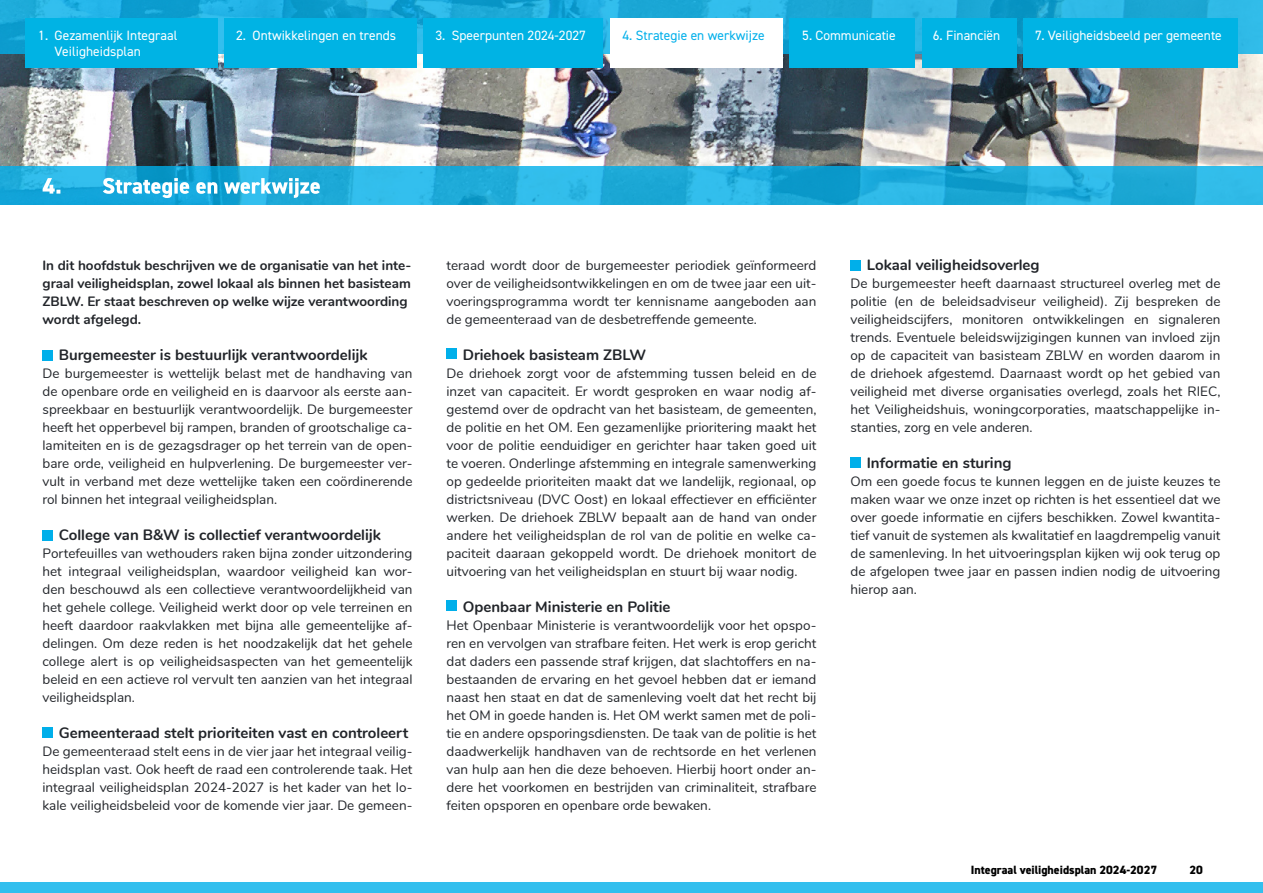
<style>
.page{position:relative;width:1263px;height:893px;background:#fff}
.page>*{position:absolute;margin:0;border:0;box-sizing:border-box;transform-origin:0 0}
.Titel_H3{font:700 15px "Nunito";color:#212429}
.Alinea_stijl{font:13.5px/18px "Nunito";color:#212429;text-align:justify}
.Alineastijl_bold{font:700 13.5px/18px "Nunito";color:#212429}
.t1{font:13.5px "DIN2014";color:#fff}
.t2{font:13.5px "DIN2014";color:#00afea}
.t3{font:800 12px "DIN2014";color:#000}
</style>
<div class="page">
<div style="left:0;top:882px;width:1263px;height:11px;background:#33bfee"></div>
<img style="left:0;top:54px;width:1263px;height:112px">
<svg style="left:0;top:166px;width:1263px;height:38px;background:#21aedd"></svg>
<svg style="left:43px;top:178px;width:277px;height:20px"></svg>
<div style="left:43px;top:350px;width:10px;height:10px;background:#00afea"></div>
<div style="left:43px;top:530px;width:10px;height:10px;background:#00afea"></div>
<div style="left:43px;top:727px;width:10px;height:11px;background:#00afea"></div>
<div style="left:446px;top:349px;width:11px;height:10px;background:#00afea"></div>
<div style="left:446px;top:601px;width:11px;height:10px;background:#00afea"></div>
<div style="left:850px;top:260px;width:11px;height:11px;background:#00afea"></div>
<div style="left:850px;top:457px;width:11px;height:11px;background:#00afea"></div>
<svg style="left:0;top:0;width:1263px;height:54px;background:#1facdb"></svg>
<div style="left:610px;top:18px;width:172px;height:50px;background:#fff"></div>
<div style="left:789px;top:18px;width:126px;height:50px;background:#00b3e4"></div>
<div style="left:1023px;top:18px;width:215px;height:50px;background:#00b3e4"></div>
<div style="left:922px;top:18px;width:94px;height:50px;background:#00b3e4"></div>
<div style="left:25px;top:18px;width:193px;height:50px;background:#00b3e4"></div>
<div style="left:225px;top:18px;width:192px;height:50px;background:#00b3e4"></div>
<div style="left:424px;top:18px;width:179px;height:50px;background:#00b3e4"></div>
<p class="t1" style="left:38px;top:27px;width:11px">1.</p>
<p class="t1" style="left:236px;top:27px;width:161px">2. Ontwikkelingen en trends</p>
<p class="t1" style="left:435px;top:27px;width:152px">3. Speerpunten 2024-2027</p>
<p class="t1" style="left:55px;top:27px;width:124px">Gezamenlijk Integraal</p>
<p class="t2" style="left:622px;top:27px;width:144px">4. Strategie en werkwijze</p>
<p class="t1" style="left:802px;top:27px;width:95px">5. Communicatie</p>
<p class="t1" style="left:933px;top:27px;width:69px">6. Financiën</p>
<p class="t1" style="left:1035px;top:27px;width:188px">7. Veiligheidsbeeld per gemeente</p>
<p class="t1" style="left:55px;top:43px;width:88px">Veiligheidsplan</p>
<p class="Alineastijl_bold" style="left:43px;top:256px;width:370px">In dit hoofdstuk beschrijven we de organisatie van het inte&shy;graal veiligheidsplan, zowel lokaal als binnen het basisteam ZBLW. Er staat beschreven op welke wijze verantwoording wordt afgelegd.</p>
<p class="Titel_H3" style="left:59px;top:344px;width:310px">Burgemeester is bestuurlijk verantwoordelijk</p>
<p class="Alinea_stijl" style="left:43px;top:364px;width:371px">De burgemeester is wettelijk belast met de handhaving van de openbare orde en veiligheid en is daarvoor als eerste aan&shy;spreekbaar en bestuurlijk verantwoordelijk. De burgemeester heeft het opperbevel bij rampen, branden of grootschalige ca&shy;lamiteiten en is de gezagsdrager op het terrein van de open&shy;bare orde, veiligheid en hulpverlening. De burgemeester ver&shy;vult in verband met deze wettelijke taken een coördinerende rol binnen het integraal veiligheidsplan.</p>
<p class="Titel_H3" style="left:59px;top:524px;width:323px">College van B&amp;W is collectief verantwoordelijk</p>
<p class="Alinea_stijl" style="left:43px;top:544px;width:371px">Portefeuilles van wethouders raken bijna zonder uitzondering het integraal veiligheidsplan, waardoor veiligheid kan wor&shy;den beschouwd als een collectieve verantwoordelijkheid van het gehele college. Veiligheid werkt door op vele terreinen en heeft daardoor raakvlakken met bijna alle gemeentelijke af&shy;delingen. Om deze reden is het noodzakelijk dat het gehele college alert is op veiligheidsaspecten van het gemeentelijk beleid en een actieve rol vervult ten aanzien van het integraal veiligheidsplan.</p>
<p class="Titel_H3" style="left:59px;top:722px;width:351px">Gemeenteraad stelt prioriteiten vast en controleert</p>
<p class="Alinea_stijl" style="left:43px;top:742px;width:371px">De gemeenteraad stelt eens in de vier jaar het integraal veilig&shy;heidsplan vast. Ook heeft de raad een controlerende taak. Het integraal veiligheidsplan 2024-2027 is het kader van het lo&shy;kale veiligheidsbeleid voor de komende vier jaar. De gemeen-</p>
<p class="Alinea_stijl" style="left:446px;top:256px;width:371px">teraad wordt door de burgemeester periodiek geïnformeerd over de veiligheidsontwikkelingen en om de twee jaar een uit&shy;voeringsprogramma wordt ter kennisname aangeboden aan de gemeenteraad van de desbetreffende gemeente.</p>
<p class="Titel_H3" style="left:463px;top:344px;width:185px">Driehoek basisteam ZBLW</p>
<p class="Alinea_stijl" style="left:446px;top:364px;width:371px">De driehoek zorgt voor de afstemming tussen beleid en de inzet van capaciteit. Er wordt gesproken en waar nodig af&shy;gestemd over de opdracht van het basisteam, de gemeenten, de politie en het OM. Een gezamenlijke prioritering maakt het voor de politie eenduidiger en gerichter haar taken goed uit te voeren. Onderlinge afstemming en integrale samenwerking op gedeelde prioriteiten maakt dat we landelijk, regionaal, op districtsniveau (DVC Oost) en lokaal effectiever en efficiënter werken. De driehoek ZBLW bepaalt aan de hand van onder andere het veiligheidsplan de rol van de politie en welke ca&shy;paciteit daaraan gekoppeld wordt. De driehoek monitort de uitvoering van het veiligheidsplan en stuurt bij waar nodig.</p>
<p class="Titel_H3" style="left:463px;top:596px;width:209px">Openbaar Ministerie en Politie</p>
<p class="Alinea_stijl" style="left:446px;top:616px;width:371px">Het Openbaar Ministerie is verantwoordelijk voor het opspo&shy;ren en vervolgen van strafbare feiten. Het werk is erop gericht dat daders een passende straf krijgen, dat slachtoffers en na&shy;bestaanden de ervaring en het gevoel hebben dat er iemand naast hen staat en dat de samenleving voelt dat het recht bij het OM in goede handen is. Het OM werkt samen met de poli&shy;tie en andere opsporingsdiensten. De taak van de politie is het daadwerkelijk handhaven van de rechtsorde en het verlenen van hulp aan hen die deze behoeven. Hierbij hoort onder an&shy;dere het voorkomen en bestrijden van criminaliteit, strafbare feiten opsporen en openbare orde bewaken.</p>
<p class="Titel_H3" style="left:867px;top:254px;width:174px">Lokaal veiligheidsoverleg</p>
<p class="Alinea_stijl" style="left:850px;top:274px;width:371px">De burgemeester heeft daarnaast structureel overleg met de politie (en de beleidsadviseur veiligheid). Zij bespreken de veiligheidscijfers, monitoren ontwikkelingen en signaleren trends. Eventuele beleidswijzigingen kunnen van invloed zijn op de capaciteit van basisteam ZBLW en worden daarom in de driehoek afgestemd. Daarnaast wordt op het gebied van veiligheid met diverse organisaties overlegd, zoals het RIEC, het Veiligheidshuis, woningcorporaties, maatschappelijke in&shy;stanties, zorg en vele anderen.</p>
<p class="Titel_H3" style="left:867px;top:452px;width:146px">Informatie en sturing</p>
<p class="Alinea_stijl" style="left:850px;top:472px;width:371px">Om een goede focus te kunnen leggen en de juiste keuzes te maken waar we onze inzet op richten is het essentieel dat we over goede informatie en cijfers beschikken. Zowel kwantita&shy;tief vanuit de systemen als kwalitatief en laagdrempelig vanuit de samenleving. In het uitvoeringsplan kijken wij ook terug op de afgelopen twee jaar en passen indien nodig de uitvoering hierop aan.</p>
<p class="t3" style="left:971px;top:862px;width:188px">Integraal veiligheidsplan 2024-2027</p>
<p class="t3" style="left:1189px;top:862px;width:15px">20</p>
</div>
